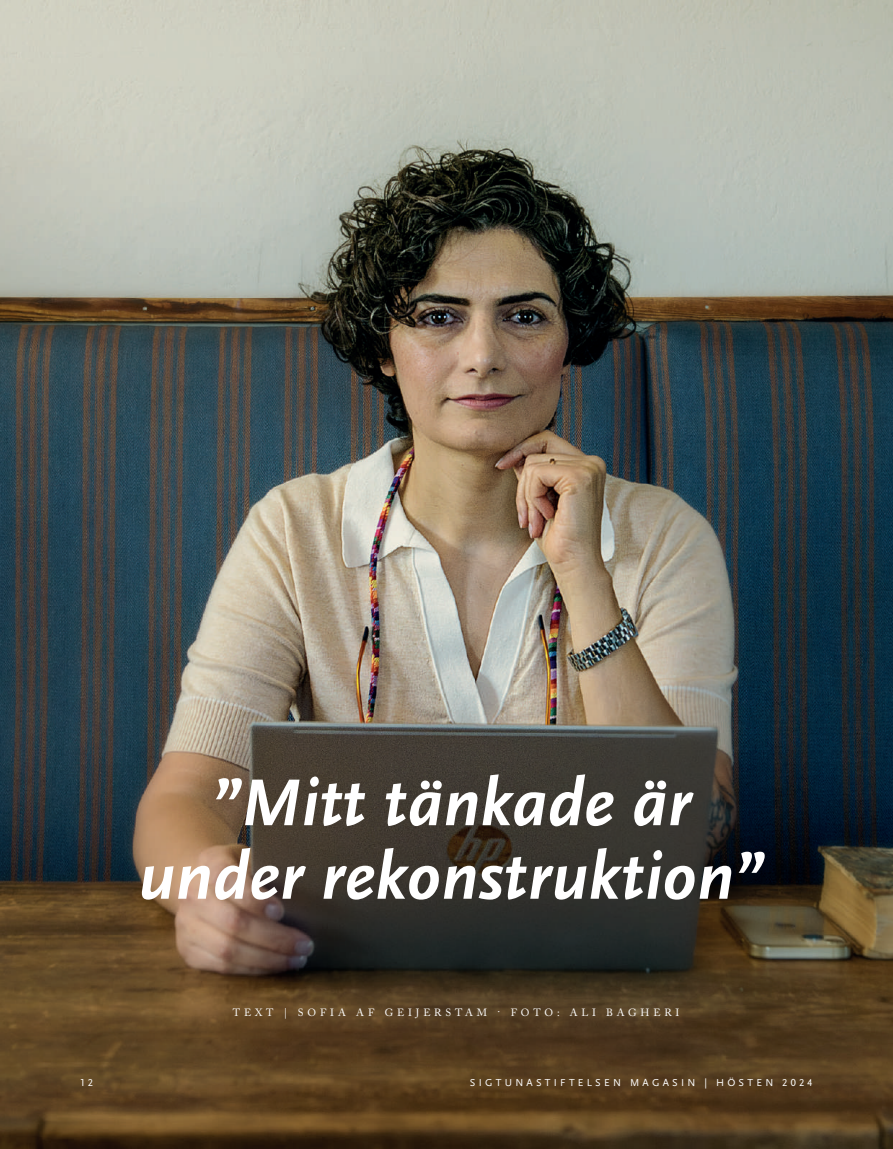
<style>
.page{position:relative;width:893px;height:1149px;background:#fff}
.page>*{position:absolute;margin:0;border:0;box-sizing:border-box;transform-origin:0 0}
.t1{font:italic 700 69px/73.5px "Scala Sans Pro";color:#fff;text-align:center}
.t2{font:10.5px "Adobe Caslon Pro";letter-spacing:.375em;color:#fff}
.t3{font:10.5px "Scala Sans Pro";letter-spacing:.31em;color:#fff}
</style>
<div class="page">
<img style="left:0;top:0;width:893px;height:1148px">
<h1 class="t1" style="left:138px;top:766px;width:627px">”Mitt tänkade är under rekonstruktion”</h1>
<p class="t2" style="left:233px;top:1006px;width:448px">TEXT | SOFIA AF GEIJERSTAM · FOTO: ALI BAGHERI</p>
<p class="t3" style="left:81px;top:1076px;width:14px">1 2</p>
<p class="t3" style="left:470px;top:1076px;width:344px">SIGTUNASTIFTELSEN MAGASIN | HÖSTEN 2024</p>
</div>
